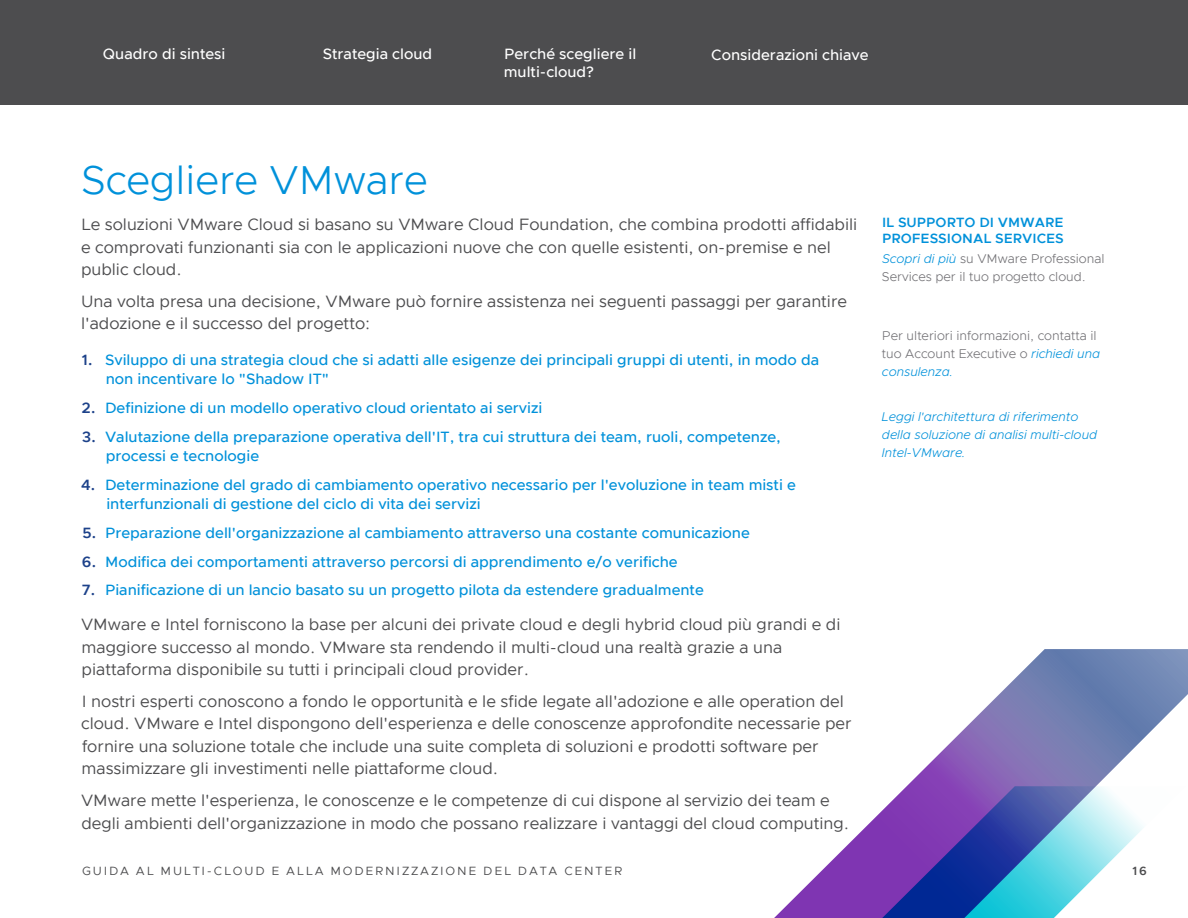
<style>
.page{position:relative;width:1188px;height:918px;background:#fff}
.page>*{position:absolute;margin:0;border:0;box-sizing:border-box;transform-origin:0 0}
.t1{font:300 40.5px "Metropolis";color:#0091da}
.t2{font:16.5px/22.5px "Metropolis";color:#4d4d4f}
.t3{font:500 15px/19.5px "Metropolis";color:#0091da}
.t4{font:500 15px/18px "Metropolis";color:#fff}
.t5{font:600 13.5px/16.5px "Metropolis";color:#0091da}
.t6{font:300 12.75px/18px "Metropolis";color:#717074}
.t7{font:italic 300 12.75px/18px "Metropolis";color:#0091da}
.t8{font:12px "Metropolis";letter-spacing:.15em;color:#4d4d4f}
.t9{font:600 12px "Metropolis";color:#4d4d4f}
.s1{font-weight:600;color:#1d428a}
.s2{font-style:italic;color:#0091da}
</style>
<div class="page">
<svg style="left:774px;top:649px;width:414px;height:269px"></svg>
<svg style="left:849px;top:786px;width:336px;height:132px"></svg>
<div style="left:0;top:0;width:1188px;height:105px;background:#4d4d4f"></div>
<p class="t4" style="left:103px;top:45px;width:124px">Quadro di sintesi</p>
<p class="t4" style="left:323px;top:45px;width:111px">Strategia cloud</p>
<p class="t4" style="left:504px;top:45px;width:134px">Perché scegliere il multi-cloud?</p>
<p class="t4" style="left:711px;top:45px;width:159px">Considerazioni chiave</p>
<h1 class="t1" style="left:81px;top:155px;width:348px">Scegliere VMware</h1>
<p class="t2" style="left:81px;top:213px;width:778px">Le soluzioni VMware Cloud si basano su VMware Cloud Foundation, che combina prodotti affidabili e comprovati funzionanti sia con le applicazioni nuove che con quelle esistenti, on-premise e nel public cloud.</p>
<p class="t2" style="left:81px;top:290px;width:768px">Una volta presa una decisione, VMware può fornire assistenza nei seguenti passaggi per garantire l'adozione e il successo del progetto:</p>
<p class="t3" style="left:106px;top:350px;width:715px;text-indent:-24px"><span class="s1">1.</span> Sviluppo di una strategia cloud che si adatti alle esigenze dei principali gruppi di utenti, in modo da non incentivare lo "Shadow IT"</p>
<p class="t3" style="left:82px;top:398px;width:462px"><span class="s1">2.</span> Definizione di un modello operativo cloud orientato ai servizi</p>
<p class="t3" style="left:106px;top:427px;width:677px;text-indent:-24px"><span class="s1">3.</span> Valutazione della preparazione operativa dell'IT, tra cui struttura dei team, ruoli, competenze, processi e tecnologie</p>
<p class="t3" style="left:106px;top:475px;width:691px;text-indent:-25px"><span class="s1">4.</span> Determinazione del grado di cambiamento operativo necessario per l'evoluzione in team misti e interfunzionali di gestione del ciclo di vita dei servizi</p>
<p class="t3" style="left:82px;top:523px;width:669px"><span class="s1">5.</span> Preparazione dell'organizzazione al cambiamento attraverso una costante comunicazione</p>
<p class="t3" style="left:82px;top:552px;width:597px"><span class="s1">6.</span> Modifica dei comportamenti attraverso percorsi di apprendimento e/o verifiche</p>
<p class="t3" style="left:82px;top:580px;width:623px"><span class="s1">7.</span> Pianificazione di un lancio basato su un progetto pilota da estendere gradualmente</p>
<p class="t2" style="left:81px;top:613px;width:761px">VMware e Intel forniscono la base per alcuni dei private cloud e degli hybrid cloud più grandi e di maggiore successo al mondo. VMware sta rendendo il multi-cloud una realtà grazie a una piattaforma disponibile su tutti i principali cloud provider.</p>
<p class="t2" style="left:81px;top:690px;width:772px">I nostri esperti conoscono a fondo le opportunità e le sfide legate all'adozione e alle operation del cloud. VMware e Intel dispongono dell'esperienza e delle conoscenze approfondite necessarie per fornire una soluzione totale che include una suite completa di soluzioni e prodotti software per massimizzare gli investimenti nelle piattaforme cloud.</p>
<p class="t2" style="left:81px;top:789px;width:770px">VMware mette l'esperienza, le conoscenze e le competenze di cui dispone al servizio dei team e degli ambienti dell'organizzazione in modo che possano realizzare i vantaggi del cloud computing.</p>
<p class="t5" style="left:882px;top:214px;width:183px">IL SUPPORTO DI VMWARE<br>PROFESSIONAL SERVICES</p>
<p class="t6" style="left:882px;top:250px;width:224px"><span class="s2">Scopri di più</span> su VMware Professional<br>Services per il tuo progetto cloud.</p>
<p class="t6" style="left:882px;top:327px;width:220px">Per ulteriori informazioni, contatta il tuo Account Executive o <span class="s2">richiedi una consulenza.</span></p>
<p class="t7" style="left:882px;top:408px;width:217px">Leggi l'architettura di riferimento della soluzione di analisi multi-cloud<br>Intel-VMware.</p>
<p class="t8" style="left:82px;top:864px;width:542px">GUIDA AL MULTI-CLOUD E ALLA MODERNIZZAZIONE DEL DATA CENTER</p>
<p class="t9" style="left:1133px;top:864px;width:16px">16</p>
</div>
